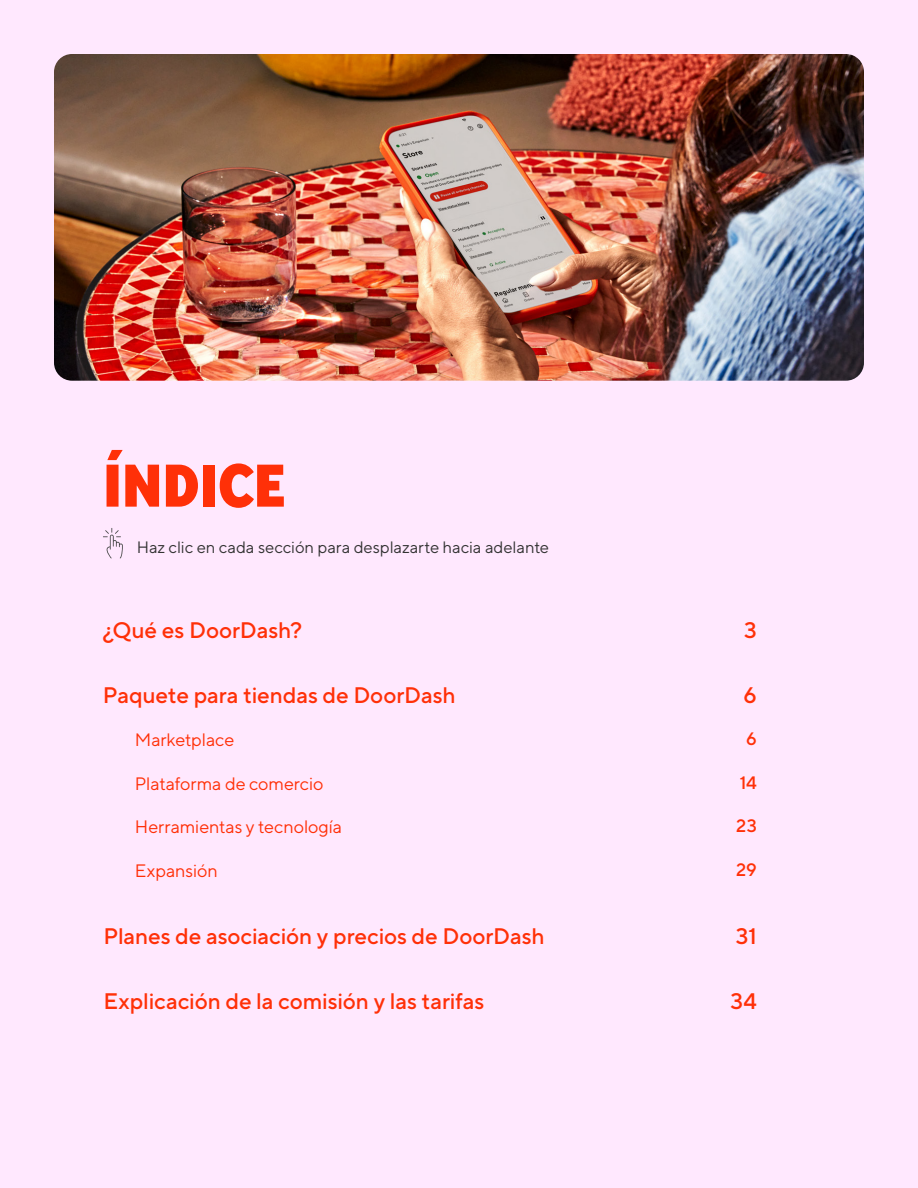
<style>
.page{position:relative;width:918px;height:1188px;background:#ffe8fe}
.page>*{position:absolute;margin:0;border:0;box-sizing:border-box;transform-origin:0 0}
.Page_heading_DD24{font:900 60px "TT Norms Pro Cond";letter-spacing:-.01em;color:#ff3008}
.t1{font:500 22.5px "TT Norms Pro";letter-spacing:-.005em;color:#ff3008}
.Page_Heading{font:18px "TT Norms";letter-spacing:-.005em;color:#ff3008}
.t2{font:500 18px "TT Norms Pro";color:#ff3008}
.t3{font:16.5px "TT Norms Pro";color:#333}
</style>
<div class="page">
<img style="left:54px;top:54px;width:810px;height:327px">
<svg style="left:103px;top:528px;width:20px;height:30px"></svg>
<p class="Page_heading_DD24" style="left:103px;top:440px;width:184px">ÍNDICE</p>
<p class="t3" style="left:137px;top:536px;width:414px">Haz clic en cada sección para desplazarte hacia adelante</p>
<p class="t1" style="left:103px;top:613px;width:201px">¿Qué es DoorDash?</p>
<p class="t1" style="left:744px;top:613px;width:14px">3</p>
<p class="t1" style="left:103px;top:679px;width:354px">Paquete para tiendas de DoorDash</p>
<p class="t1" style="left:744px;top:679px;width:15px">6</p>
<p class="Page_Heading" style="left:135px;top:729px;width:101px">Marketplace</p>
<p class="t2" style="left:746px;top:726px;width:12px">6</p>
<p class="Page_Heading" style="left:135px;top:772px;width:190px">Plataforma de comercio</p>
<p class="t2" style="left:740px;top:769px;width:19px">14</p>
<p class="Page_Heading" style="left:135px;top:816px;width:209px">Herramientas y tecnología</p>
<p class="t2" style="left:736px;top:813px;width:22px">23</p>
<p class="Page_Heading" style="left:135px;top:860px;width:85px">Expansión</p>
<p class="t2" style="left:736px;top:857px;width:22px">29</p>
<p class="t1" style="left:104px;top:919px;width:443px">Planes de asociación y precios de DoorDash</p>
<p class="t1" style="left:736px;top:919px;width:22px">31</p>
<p class="t1" style="left:104px;top:985px;width:382px">Explicación de la comisión y las tarifas</p>
<p class="t1" style="left:731px;top:985px;width:28px">34</p>
</div>
